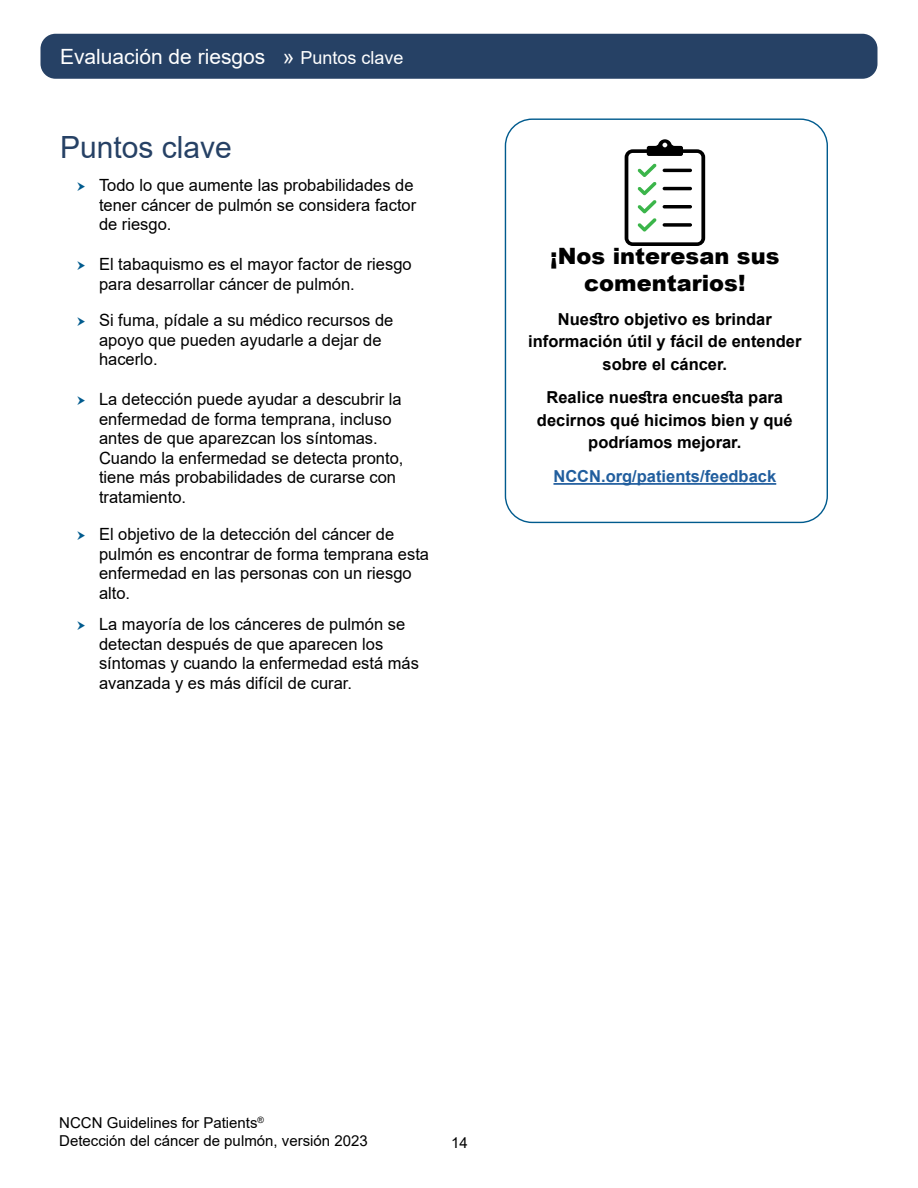
<style>
.page{position:relative;width:918px;height:1188px;background:#fff}
.page>*{position:absolute;margin:0;border:0;box-sizing:border-box;transform-origin:0 0}
.t1{font:30.6px "Arial";color:#264165}
.t2{font:900 22.5px/27px "Arial";color:#000;text-align:center}
.t3{font:21px "Arial";color:#fff}
.t4{font:16.8px/19.5px "Arial";color:#000}
.t5{font:700 16.5px/22.5px "Arial";color:#000;text-align:center}
.t6{font:700 16.5px "Arial";color:#215e9e}
.t7{font:15px/18px "Arial";color:#000}
.s1{font-size:18px}
</style>
<div class="page">
<div style="left:40px;top:34px;width:838px;height:45px;background:#264165;border-radius:15px"></div>
<svg style="left:625px;top:139px;width:80px;height:107px"></svg>
<hr style="left:663px;top:169px;width:29px;height:3px;background:#000;border-radius:2px">
<hr style="left:663px;top:187px;width:29px;height:3px;background:#000;border-radius:2px">
<hr style="left:663px;top:205px;width:29px;height:3px;background:#000;border-radius:2px">
<svg style="left:663px;top:223px;width:29px;height:4px"></svg>
<hr style="left:553px;top:483px;width:223px;height:2px;background:#215e9e">
<p class="t3" style="left:60px;top:42px;width:345px">Evaluación de riesgos » <span class="s1">Puntos clave</span></p>
<h1 class="t1" style="left:60px;top:126px;width:173px">Puntos clave</h1>
<p class="t4" style="left:99px;top:175px;width:319px">Todo lo que aumente las probabilidades de tener cáncer de pulmón se considera factor de riesgo.</p>
<p class="t4" style="left:99px;top:254px;width:314px">El tabaquismo es el mayor factor de riesgo para desarrollar cáncer de pulmón.</p>
<p class="t4" style="left:99px;top:310px;width:296px">Si fuma, pídale a su médico recursos de apoyo que pueden ayudarle a dejar de hacerlo.</p>
<p class="t4" style="left:99px;top:389px;width:306px">La detección puede ayudar a descubrir la enfermedad de forma temprana, incluso antes de que aparezcan los síntomas.<br>Cuando la enfermedad se detecta pronto, tiene más probabilidades de curarse con tratamiento.</p>
<p class="t4" style="left:99px;top:524px;width:332px">El objetivo de la detección del cáncer de pulmón es encontrar de forma temprana esta enfermedad en las personas con un riesgo alto.</p>
<p class="t4" style="left:99px;top:614px;width:322px">La mayoría de los cánceres de pulmón se detectan después de que aparecen los síntomas y cuando la enfermedad está más avanzada y es más difícil de curar.</p>
<h2 class="t2" style="left:550px;top:242px;width:231px">¡Nos interesan sus comentarios!</h2>
<p class="t5" style="left:528px;top:308px;width:275px">Nuestro objetivo es brindar información útil y fácil de entender sobre el cáncer.</p>
<p class="t5" style="left:537px;top:387px;width:257px">Realice nuestra encuesta para decirnos qué hicimos bien y qué podríamos mejorar.</p>
<p class="t6" style="left:553px;top:465px;width:224px">NCCN.org/patients/feedback</p>
<p class="t7" style="left:59px;top:1114px;width:310px">NCCN Guidelines for Patients<sup>®<br></sup>Detección del cáncer de pulmón, versión 2023</p>
<p class="t7" style="left:451px;top:1133px;width:18px">14</p>
</div>
